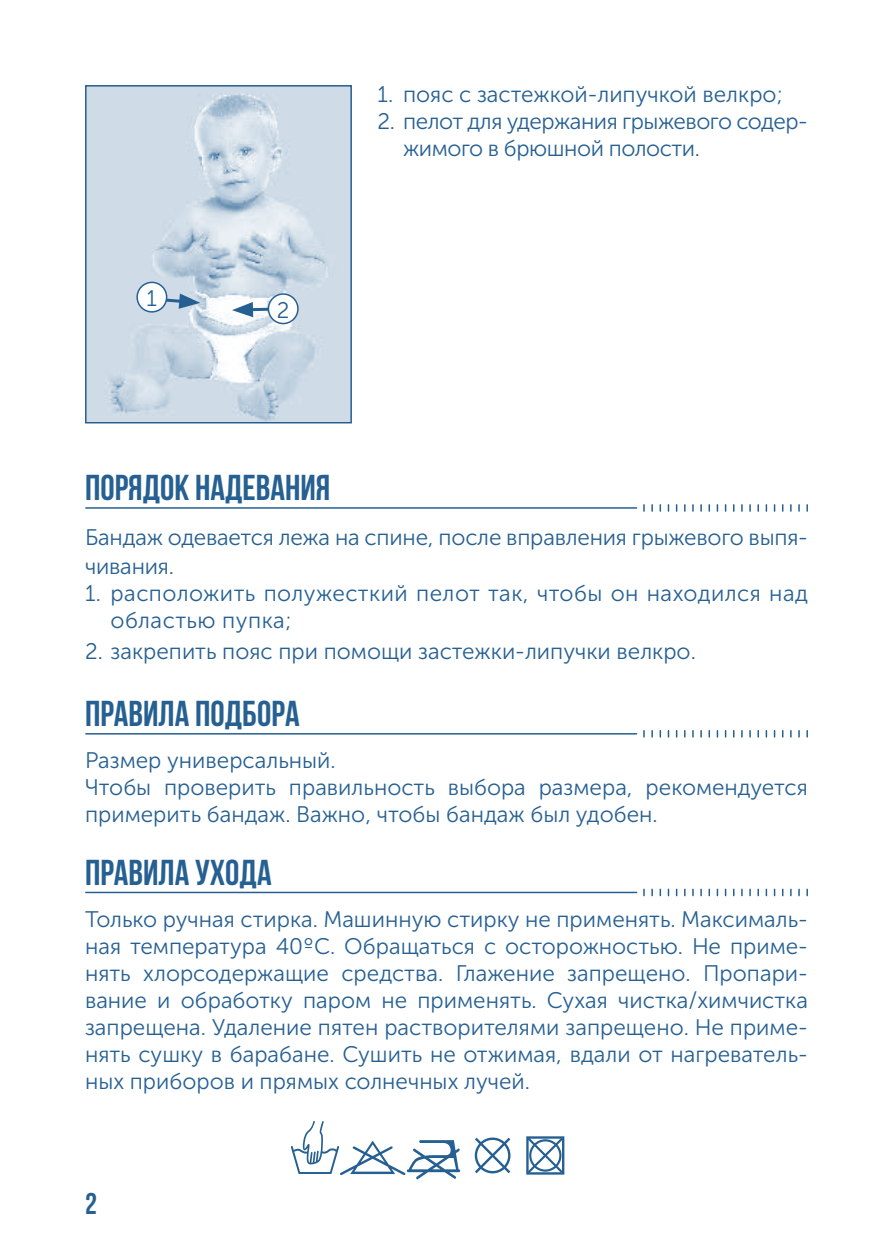
<style>
.page{position:relative;width:893px;height:1259px;background:#fff}
.page>*{position:absolute;margin:0;border:0;box-sizing:border-box;transform-origin:0 0}
.t1{font:700 36px "Bebas Neue";color:#266092}
.t2{font:700 30px "Bebas Neue";color:#266092}
.t3{font:22.5px/27px "Museo Sans Cyrl 300";color:#266092}
.t4{font:22.5px/27px "Museo Sans Cyrl 300";letter-spacing:.02em;color:#266092}
.t5{font:22.5px/27px "Museo Sans Cyrl 300";letter-spacing:-.02em;color:#266092}
</style>
<div class="page">
<img style="left:88px;top:88px;width:261px;height:332px">
<div style="left:85px;top:85px;width:267px;height:338px;border:2px solid #266092"></div>
<svg style="left:162px;top:293px;width:38px;height:16px"></svg>
<hr style="left:248px;top:308px;width:25px;height:3px;background:#266092">
<svg style="left:232px;top:302px;width:21px;height:15px"></svg>
<div style="left:137px;top:282px;width:30px;height:30px;background:#fff;border-radius:50%"></div>
<div style="left:136px;top:282px;width:31px;height:31px;border:2px solid #266092;border-radius:50%"></div>
<div style="left:268px;top:294px;width:30px;height:29px;background:#fff;border-radius:50%"></div>
<div style="left:268px;top:293px;width:31px;height:31px;border:2px solid #266092;border-radius:50%"></div>
<svg style="left:526px;top:1136px;width:38px;height:38px"></svg>
<svg style="left:475px;top:1137px;width:35px;height:36px"></svg>
<svg style="left:291px;top:1121px;width:169px;height:58px"></svg>
<hr style="left:86px;top:507px;width:551px;height:2px;background:#266092">
<svg style="left:643px;top:505px;width:2px;height:6px"></svg>
<svg style="left:651px;top:505px;width:2px;height:6px"></svg>
<svg style="left:692px;top:505px;width:2px;height:6px"></svg>
<svg style="left:700px;top:505px;width:2px;height:6px"></svg>
<svg style="left:708px;top:505px;width:2px;height:6px"></svg>
<svg style="left:741px;top:505px;width:2px;height:6px"></svg>
<svg style="left:749px;top:505px;width:2px;height:6px"></svg>
<svg style="left:757px;top:505px;width:2px;height:6px"></svg>
<svg style="left:790px;top:505px;width:2px;height:6px"></svg>
<svg style="left:798px;top:505px;width:2px;height:6px"></svg>
<svg style="left:806px;top:505px;width:2px;height:6px"></svg>
<hr style="left:86px;top:733px;width:551px;height:1px;background:#266092">
<svg style="left:643px;top:730px;width:2px;height:7px"></svg>
<svg style="left:651px;top:730px;width:2px;height:7px"></svg>
<svg style="left:692px;top:730px;width:2px;height:7px"></svg>
<svg style="left:700px;top:730px;width:2px;height:7px"></svg>
<svg style="left:708px;top:730px;width:2px;height:7px"></svg>
<svg style="left:741px;top:730px;width:2px;height:7px"></svg>
<svg style="left:749px;top:730px;width:2px;height:7px"></svg>
<svg style="left:757px;top:730px;width:2px;height:7px"></svg>
<svg style="left:790px;top:730px;width:2px;height:7px"></svg>
<svg style="left:798px;top:730px;width:2px;height:7px"></svg>
<svg style="left:806px;top:730px;width:2px;height:7px"></svg>
<hr style="left:86px;top:891px;width:551px;height:2px;background:#266092">
<svg style="left:643px;top:889px;width:2px;height:6px"></svg>
<svg style="left:651px;top:889px;width:2px;height:6px"></svg>
<svg style="left:692px;top:889px;width:2px;height:6px"></svg>
<svg style="left:700px;top:889px;width:2px;height:6px"></svg>
<svg style="left:708px;top:889px;width:2px;height:6px"></svg>
<svg style="left:741px;top:889px;width:2px;height:6px"></svg>
<svg style="left:749px;top:889px;width:2px;height:6px"></svg>
<svg style="left:757px;top:889px;width:2px;height:6px"></svg>
<svg style="left:790px;top:889px;width:2px;height:6px"></svg>
<svg style="left:798px;top:889px;width:2px;height:6px"></svg>
<svg style="left:806px;top:889px;width:2px;height:6px"></svg>
<p class="t3" style="left:146px;top:285px;width:12px">1</p>
<p class="t3" style="left:277px;top:296px;width:14px">2</p>
<p class="t3" style="left:378px;top:81px;width:407px">1. пояс с застежкой-липучкой велкро;</p>
<p class="t5" style="left:403px;top:108px;width:406px;text-indent:-26px">2. пелот для удержания грыжевого содер&shy;жимого в брюшной полости.</p>
<h1 class="t1" style="left:85px;top:468px;width:247px">Порядок надевания</h1>
<p class="t3" style="left:85px;top:522px;width:724px;line-height:29.4px">Бандаж одевается лежа на спине, после вправления грыжевого выпя&shy;чивания.</p>
<p class="t4" style="left:111px;top:580px;width:699px;text-indent:-26px">1. расположить полужесткий пелот так, чтобы он находился над областью пупка;</p>
<p class="t3" style="left:85px;top:638px;width:612px">2. закрепить пояс при помощи застежки-липучки велкро.</p>
<h1 class="t1" style="left:85px;top:693px;width:216px">Правила подбора</h1>
<p class="t3" style="left:85px;top:747px;width:724px">Размер универсальный.<br>Чтобы проверить правильность выбора размера, рекомендуется примерить бандаж. Важно, чтобы бандаж был удобен.</p>
<h1 class="t1" style="left:85px;top:852px;width:188px">Правила ухода</h1>
<p class="t3" style="left:85px;top:906px;width:724px;text-align:justify">Только ручная стирка. Машинную стирку не применять. Максималь&shy;ная температура 40ºС. Обращаться с осторожностью. Не приме&shy;нять хлорсодержащие средства. Глажение запрещено. Пропари&shy;вание и обработку паром не применять. Сухая чистка/химчистка запрещена. Удаление пятен растворителями запрещено. Не приме&shy;нять сушку в барабане. Сушить не отжимая, вдали от нагреватель&shy;ных приборов и прямых солнечных лучей.</p>
<h2 class="t2" style="left:85px;top:1187px;width:13px">2</h2>
</div>
